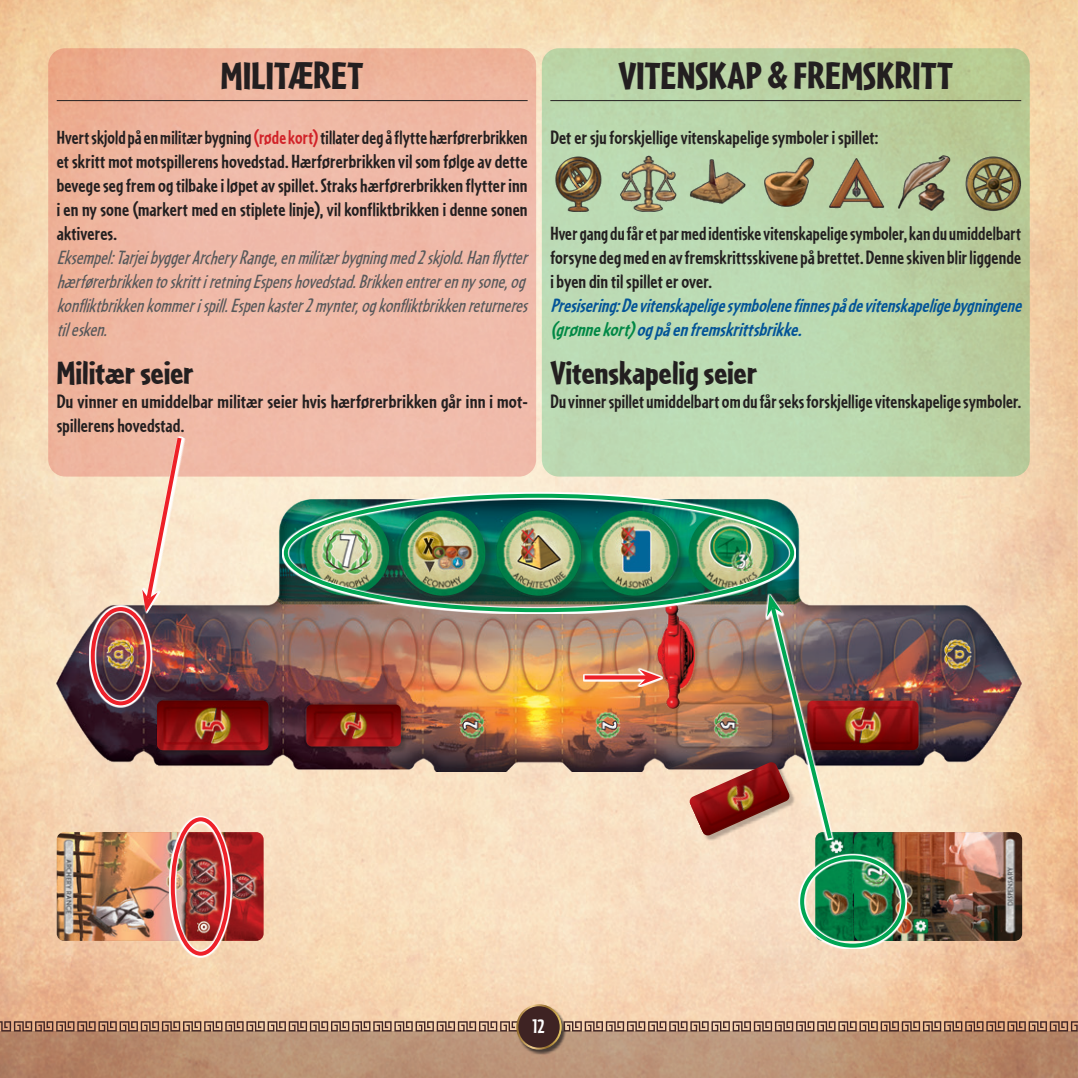
<style>
.page{position:relative;width:1078px;height:1078px;background:#fff}
.page>*{position:absolute;margin:0;border:0;box-sizing:border-box;transform-origin:0 0}
.h1_-_Titre_h1_sur_un{font:900 40px "Cafeteria";letter-spacing:.005em;color:#231f20}
.h2_-__Titre_h2{font:900 34px "Cafeteria";letter-spacing:.005em;color:#231f20}
.txt{font:700 20px/24px "Cafeteria";letter-spacing:.01em;color:#231f20;text-align:justify;scale:.96 1}
.Exemple{font:italic 20px/24px "Cafeteria";color:#57585a}
.txt-2{font:700 20px/24px "Cafeteria";letter-spacing:.01em;color:#231f20}
.note{font:italic 700 20px/24px "Cafeteria";color:#035497}
.t1{font:700 20px "Cafeteria";color:#fff}
.s1{color:#d12228}
.s2{color:#008845}
</style>
<div class="page">
<img style="left:0;top:0;width:1077px;height:1020px">
<svg style="left:0;top:1020px;width:1077px;height:11px"></svg>
<svg style="left:0;top:1031px;width:1077px;height:46px;fill:#ba9275"></svg>
<svg style="left:48px;top:48px;width:488px;height:428px;fill:#efb9a7"></svg>
<svg style="left:541px;top:48px;width:488px;height:428px;fill:#bbd6ac"></svg>
<img style="left:550px;top:155px;width:56px;height:57px">
<img style="left:619px;top:155px;width:57px;height:57px">
<img style="left:689px;top:155px;width:56px;height:57px">
<img style="left:758px;top:155px;width:57px;height:57px">
<img style="left:828px;top:155px;width:56px;height:57px">
<img style="left:896px;top:155px;width:56px;height:57px">
<img style="left:964px;top:155px;width:56px;height:57px">
<img style="left:232px;top:831px;width:31px;height:109px">
<img style="left:815px;top:831px;width:38px;height:22px">
<img style="left:57px;top:831px;width:112px;height:109px">
<img style="left:853px;top:831px;width:168px;height:109px">
<img style="left:169px;top:815px;width:63px;height:142px">
<div style="left:171px;top:817px;width:59px;height:138px;border:4px solid #ee212a;border-radius:50%"></div>
<img style="left:798px;top:853px;width:108px;height:96px">
<div style="left:800px;top:855px;width:105px;height:92px;border:4px solid #00a654;border-radius:50%"></div>
<img style="left:57px;top:499px;width:963px;height:272px">
<div style="left:307px;top:705px;width:100px;height:47px;background:#231f20;opacity:.3"></div>
<img style="left:306px;top:704px;width:95px;height:42px">
<div style="left:690px;top:763px;width:105px;height:78px;background:#231f20;opacity:.3"></div>
<img style="left:688px;top:762px;width:73px;height:74px">
<img style="left:157px;top:700px;width:111px;height:50px">
<div style="left:808px;top:701px;width:116px;height:55px;background:#231f20;opacity:.3"></div>
<img style="left:834px;top:700px;width:84px;height:50px">
<img style="left:761px;top:588px;width:73px;height:256px">
<img style="left:657px;top:613px;width:37px;height:95px">
<svg style="left:582px;top:667px;width:80px;height:19px"></svg>
<svg style="left:584px;top:675px;width:55px;height:4px"></svg>
<svg style="left:639px;top:669px;width:21px;height:16px"></svg>
<img style="left:282px;top:492px;width:513px;height:121px">
<div style="left:284px;top:493px;width:510px;height:119px;border:4px solid #00a654;border-radius:50%"></div>
<div style="left:158px;top:701px;width:116px;height:55px;background:#231f20;opacity:.3"></div>
<img style="left:89px;top:614px;width:63px;height:93px">
<div style="left:91px;top:607px;width:59px;height:98px;border:4px solid #ee212a;border-radius:50%"></div>
<svg style="left:88px;top:433px;width:148px;height:181px"></svg>
<div style="left:517px;top:1004px;width:49px;height:50px;background:#231f20;opacity:.75"></div>
<div style="left:517px;top:1004px;width:43px;height:44px;background:#3e2323;border-radius:50%"></div>
<div style="left:516px;top:1003px;width:45px;height:46px;border:2px solid #fff;border-radius:50%"></div>
<hr style="left:57px;top:100px;width:470px;height:1px;background:#231f20">
<hr style="left:550px;top:100px;width:470px;height:1px;background:#231f20">
<p class="h1_-_Titre_h1_sur_un" style="left:221px;top:52px;width:144px">MILITÆRET</p>
<p class="txt" style="left:57px;top:125px;width:492px">Hvert skjold på en militær bygning <span class="s1">(røde kort)</span> tillater deg å flytte hærførerbrikken et skritt mot motspillerens hovedstad. Hærførerbrikken vil som følge av dette bevege seg frem og tilbake i løpet av spillet. Straks hærførerbrikken flytter inn i en ny sone (markert med en stiplete linje), vil konfliktbrikken i denne sonen aktiveres.</p>
<p class="Exemple" style="left:57px;top:245px;width:477px">Eksempel:TarjeibyggerArchery Range,enmilitærbygningmed2skjold.Hanflytter hærførerbrikkentoskrittiretningEspenshovedstad.Brikkenentrerenny sone,og konfliktbrikkenkommerispill.Espenkaster2mynter,ogkonfliktbrikkenreturneres tilesken.</p>
<p class="h2_-__Titre_h2" style="left:57px;top:353px;width:138px">Militær seier</p>
<p class="txt-2" style="left:57px;top:389px;width:472px">Du vinner en umiddelbar militær seier hvis hærførerbrikken går inn i mot&shy;spillerens hovedstad.</p>
<p class="h1_-_Titre_h1_sur_un" style="left:618px;top:52px;width:336px">VITENSKAP &amp; FREMSKRITT</p>
<p class="txt-2" style="left:550px;top:125px;width:329px">Det er sju forskjellige vitenskapelige symboler i spillet:</p>
<p class="txt" style="left:550px;top:221px;width:492px">Hver gang du får et par med identiske vitenskapelige symboler, kan du umiddelbart forsyne deg med en av fremskrittsskivene på brettet. Denne skiven blir liggende i byen din til spillet er over.</p>
<p class="note" style="left:550px;top:293px;width:478px">Presisering:Devitenskapeligesymbolenefinnespådevitenskapeligebygningene <span class="s2">(grønnekort)</span> ogpåenfremskrittsbrikke.</p>
<p class="h2_-__Titre_h2" style="left:550px;top:353px;width:208px">Vitenskapelig seier</p>
<p class="txt-2" style="left:550px;top:389px;width:472px">Du vinner spillet umiddelbart om du får seks forskjellige vitenskapelige symboler.</p>
<p class="t1" style="left:532px;top:1014px;width:14px">12</p>
</div>
